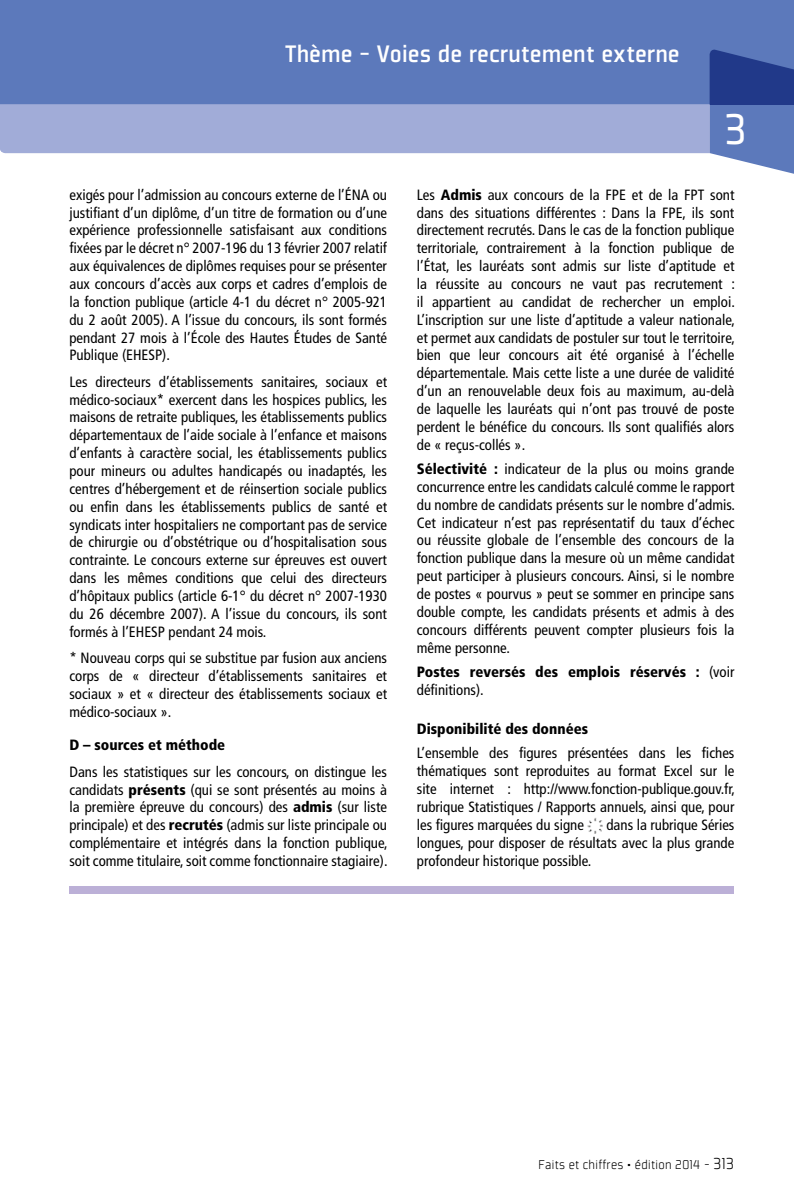
<style>
.page{position:relative;width:794px;height:1191px;background:#fff}
.page>*{position:absolute;margin:0;border:0;box-sizing:border-box;transform-origin:0 0}
.t1{font:47.25px "Plexes";color:#fff}
.t2{font:500 26.25px "Plexes";color:#fff}
.t3{font:condensed 14.88px/17.8px "Frutiger";color:#000;text-align:justify}
.t4{font:900 condensed 14.88px/17.8px "Frutiger";color:#000}
.t5{font:300 14px "Plexes";letter-spacing:-.02em;color:#000}
.s1{font-weight:900}
.s2{font-weight:400}
.s3{font-size:17.5px}
</style>
<div class="page">
<div style="left:0;top:0;width:794px;height:104px;background:#5c79bb"></div>
<svg style="left:0;top:50px;width:794px;height:124px"></svg>
<div style="left:69px;top:885px;width:665px;height:8px;background:#bcb0d7"></div>
<img style="left:587px;top:818px;width:16px;height:15px">
<h2 class="t2" style="left:285px;top:40px;width:396px">Thème - Voies de recrutement externe</h2>
<h1 class="t1" style="left:724px;top:104px;width:24px">3</h1>
<p class="t3" style="left:69px;top:186px;width:319px">exigés pour l’admission au concours externe de l’ÉNA ou justifiant d’un diplôme, d’un titre de formation ou d’une expérience professionnelle satisfaisant aux conditions fixées par le décret n° 2007-196 du 13 février 2007 relatif aux équivalences de diplômes requises pour se présenter aux concours d’accès aux corps et cadres d’emplois de la fonction publique (article 4-1 du décret n° 2005-921 du 2 août 2005). A l’issue du concours, ils sont formés pendant 27 mois à l’École des Hautes Études de Santé Publique (EHESP).</p>
<p class="t3" style="left:69px;top:373px;width:319px">Les directeurs d’établissements sanitaires, sociaux et médico-sociaux* exercent dans les hospices publics, les maisons de retraite publiques, les établissements publics départementaux de l’aide sociale à l’enfance et maisons d’enfants à caractère social, les établissements publics pour mineurs ou adultes handicapés ou inadaptés, les centres d’hébergement et de réinsertion sociale publics ou enfin dans les établissements publics de santé et syndicats inter hospitaliers ne comportant pas de service de chirurgie ou d’obstétrique ou d’hospitalisation sous contrainte. Le concours externe sur épreuves est ouvert dans les mêmes conditions que celui des directeurs d’hôpitaux publics (article 6-1° du décret n° 2007-1930 du 26 décembre 2007). A l’issue du concours, ils sont formés à l’EHESP pendant 24 mois.</p>
<p class="t3" style="left:69px;top:649px;width:319px">* Nouveau corps qui se substitue par fusion aux anciens corps de « directeur d’établissements sanitaires et sociaux » et « directeur des établissements sociaux et médico-sociaux ».</p>
<p class="t4" style="left:69px;top:736px;width:157px">D – sources et méthode</p>
<p class="t3" style="left:69px;top:762px;width:320px">Dans les statistiques sur les concours, on distingue les candidats <span class="s1">présents</span> (qui se sont présentés au moins à la première épreuve du concours) des <span class="s1">admis</span> (sur liste principale) et des <span class="s1">recrutés</span> (admis sur liste principale ou complémentaire et intégrés dans la fonction publique, soit comme titulaire, soit comme fonctionnaire stagiaire).</p>
<p class="t3" style="left:417px;top:186px;width:320px">Les <span class="s1">Admis</span> aux concours de la FPE et de la FPT sont dans des situations différentes : Dans la FPE, ils sont directement recrutés. Dans le cas de la fonction publique territoriale, contrairement à la fonction publique de l’État, les lauréats sont admis sur liste d’aptitude et la réussite au concours ne vaut pas recrutement : il appartient au candidat de rechercher un emploi.<br>L’inscription sur une liste d’aptitude a valeur nationale, et permet aux candidats de postuler sur tout le territoire, bien que leur concours ait été organisé à l’échelle départementale. Mais cette liste a une durée de validité d’un an renouvelable deux fois au maximum, au-delà de laquelle les lauréats qui n’ont pas trouvé de poste perdent le bénéfice du concours. Ils sont qualifiés alors de « reçus-collés ».</p>
<p class="t3" style="left:417px;top:460px;width:320px"><span class="s1">Sélectivité :</span> indicateur de la plus ou moins grande concurrence entre les candidats calculé comme le rapport du nombre de candidats présents sur le nombre d’admis.<br>Cet indicateur n’est pas représentatif du taux d’échec ou réussite globale de l’ensemble des concours de la fonction publique dans la mesure où un même candidat peut participer à plusieurs concours. Ainsi, si le nombre de postes « pourvus » peut se sommer en principe sans double compte, les candidats présents et admis à des concours différents peuvent compter plusieurs fois la même personne.</p>
<p class="t4" style="left:417px;top:663px;width:319px">Postes reversés des emplois réservés : <span class="s2">(voir définitions).</span></p>
<p class="t4" style="left:417px;top:720px;width:173px">Disponibilité des données</p>
<p class="t3" style="left:417px;top:744px;width:320px">L’ensemble des figures présentées dans les fiches thématiques sont reproduites au format Excel sur le site internet : http://www.fonction-publique.gouv.fr, rubrique Statistiques / Rapports annuels, ainsi que, pour les figures marquées du signe</p>
<p class="t3" style="left:417px;top:816px;width:319px;text-indent:190px">dans la rubrique Séries longues, pour disposer de résultats avec la plus grande profondeur historique possible.</p>
<p class="t5" style="left:538px;top:1157px;width:198px">Faits et chiffres • édition 2014 - <span class="s3">313</span></p>
</div>
